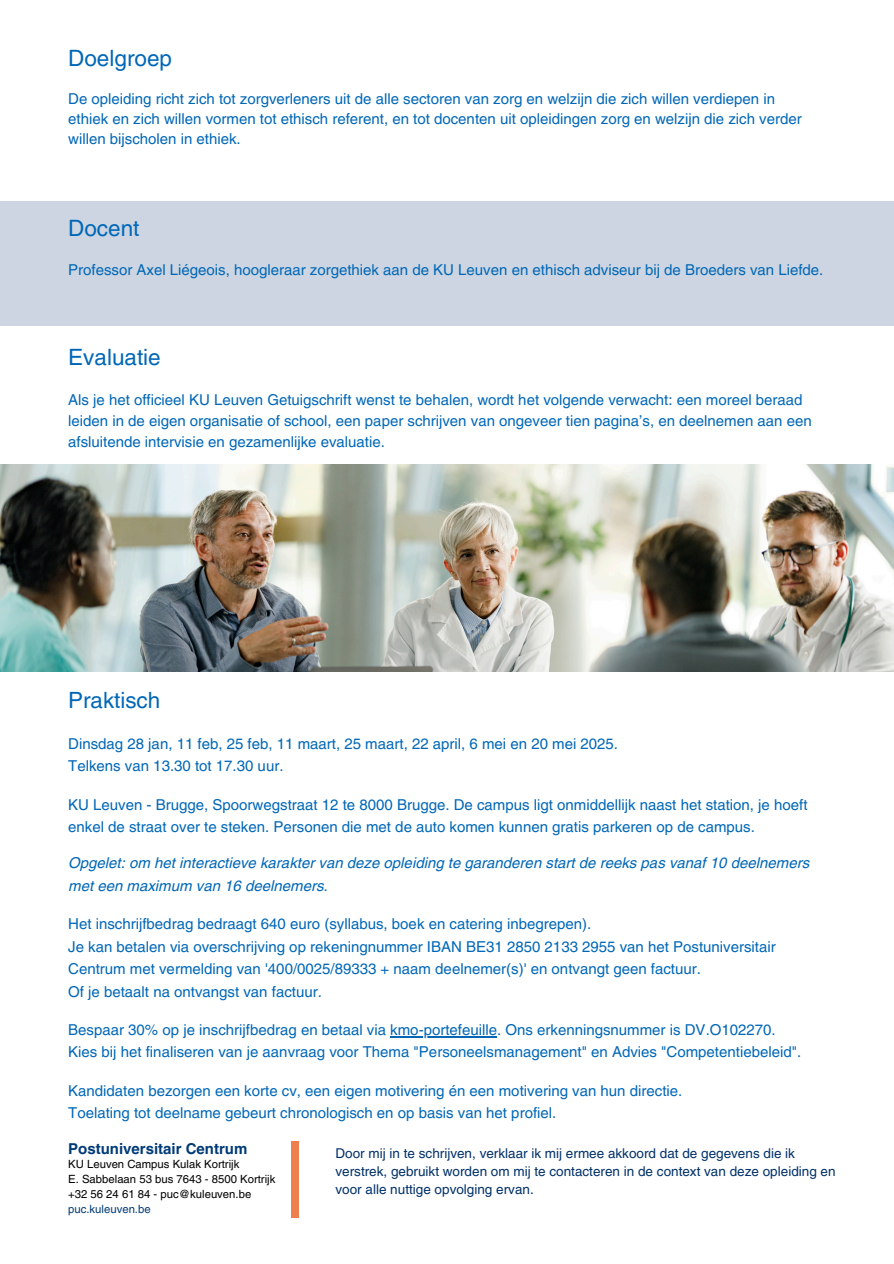
<style>
.page{position:relative;width:894px;height:1264px;background:#fff}
.page>*{position:absolute;margin:0;border:0;box-sizing:border-box;transform-origin:0 0}
.t1{font:22.5px "Helvetica LT Pro";color:#0067b7}
.t2{font:22.35px "Helvetica LT Pro";color:#0067b7}
.t3{font:15px/22.5px "Helvetica LT Pro";color:#0067b7}
.t4{font:italic 15px/22.5px "Helvetica LT Pro";color:#0067b7}
.t5{font:700 15px "Helvetica LT Pro";color:#003b77}
.t6{font:13.5px/18px "Helvetica LT Pro";color:#003169}
.t7{font:11.25px "Helvetica LT Pro";color:#000}
.t8{font:11.25px "Helvetica LT Pro";color:#003b77}
</style>
<div class="page">
<div style="left:291px;top:1141px;width:7px;height:77px;background:#ef7f4e"></div>
<img style="left:0;top:465px;width:893px;height:207px">
<div style="left:0;top:202px;width:893px;height:124px;background:#ccd5e1"></div>
<hr style="left:390px;top:1036px;width:107px;height:1px;background:#0067b7">
<p class="t1" style="left:68px;top:50px;width:105px">Doelgroep</p>
<p class="t3" style="left:68px;top:90px;width:734px;line-height:20.1px">De opleiding richt zich tot zorgverleners uit de alle sectoren van zorg en welzijn die zich willen verdiepen in ethiek en zich willen vormen tot ethisch referent, en tot docenten uit opleidingen zorg en welzijn die zich verder willen bijscholen in ethiek.</p>
<p class="t1" style="left:68px;top:219px;width:73px">Docent</p>
<p class="t3" style="left:68px;top:260px;width:756px">Professor Axel Liégeois, hoogleraar zorgethiek aan de KU Leuven en ethisch adviseur bij de Broeders van Liefde.</p>
<h4 class="t1" style="left:68px;top:349px;width:94px">Evaluatie</h4>
<p class="t3" style="left:68px;top:390px;width:744px;line-height:21px">Als je het officieel KU Leuven Getuigschrift wenst te behalen, wordt het volgende verwacht: een moreel beraad leiden in de eigen organisatie of school, een paper schrijven van ongeveer tien pagina’s, en deelnemen aan een afsluitende intervisie en gezamenlijke evaluatie.</p>
<h1 class="t2" style="left:68px;top:692px;width:93px">Praktisch</h1>
<h3 class="t3" style="left:68px;top:734px;width:551px">Dinsdag 28 jan, 11 feb, 25 feb, 11 maart, 25 maart, 22 april, 6 mei en 20 mei 2025.<br>Telkens van 13.30 tot 17.30 uur.</h3>
<h3 class="t3" style="left:68px;top:794px;width:740px">KU Leuven - Brugge, Spoorwegstraat 12 te 8000 Brugge. De campus ligt onmiddellijk naast het station, je hoeft enkel de straat over te steken. Personen die met de auto komen kunnen gratis parkeren op de campus.</h3>
<h3 class="t4" style="left:68px;top:853px;width:742px">Opgelet: om het interactieve karakter van deze opleiding te garanderen start de reeks pas vanaf 10 deelnemers met een maximum van 16 deelnemers.</h3>
<h3 class="t3" style="left:68px;top:914px;width:708px">Het inschrijfbedrag bedraagt 640 euro (syllabus, boek en catering inbegrepen).<br>Je kan betalen via overschrijving op rekeningnummer IBAN BE31 2850 2133 2955 van het Postuniversitair Centrum met vermelding van '400/0025/89333 + naam deelnemer(s)' en ontvangt geen factuur.<br>Of je betaalt na ontvangst van factuur.</h3>
<h3 class="t3" style="left:68px;top:1019px;width:708px">Bespaar 30% op je inschrijfbedrag en betaal via kmo-portefeuille. Ons erkenningsnummer is DV.O102270.</h3>
<h3 class="t3" style="left:68px;top:1042px;width:734px">Kies bij het finaliseren van je aanvraag voor Thema "Personeelsmanagement" en Advies "Competentiebeleid".</h3>
<h3 class="t3" style="left:68px;top:1080px;width:615px">Kandidaten bezorgen een korte cv, een eigen motivering én een motivering van hun directie.</h3>
<h2 class="t3" style="left:68px;top:1103px;width:489px">Toelating tot deelname gebeurt chronologisch en op basis van het profiel.</h2>
<h1 class="t5" style="left:68px;top:1143px;width:181px">Postuniversitair Centrum</h1>
<h3 class="t7" style="left:68px;top:1159px;width:173px">KU Leuven Campus Kulak Kortrijk</h3>
<h1 class="t7" style="left:68px;top:1174px;width:209px">E. Sabbelaan 53 bus 7643 - 8500 Kortrijk</h1>
<h3 class="t7" style="left:68px;top:1189px;width:184px">+32 56 24 61 84 - puc@kuleuven.be</h3>
<h1 class="t8" style="left:68px;top:1204px;width:84px">puc.kuleuven.be</h1>
<h3 class="t6" style="left:335px;top:1145px;width:501px">Door mij in te schrijven, verklaar ik mij ermee akkoord dat de gegevens die ik verstrek, gebruikt worden om mij te contacteren in de context van deze opleiding en voor alle nuttige opvolging ervan.</h3>
</div>
